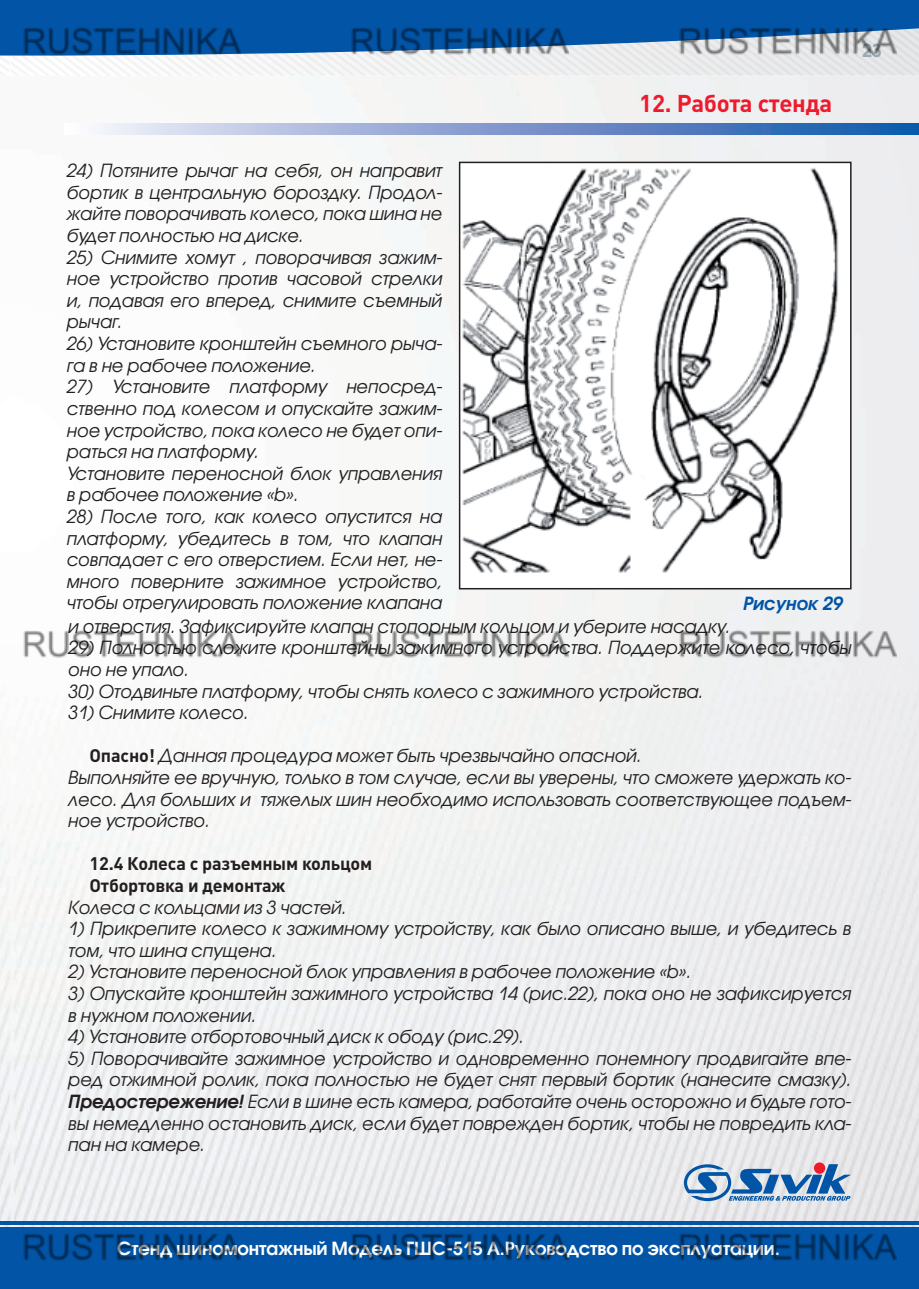
<style>
.page{position:relative;width:919px;height:1289px;background:#fff}
.page>*{position:absolute;margin:0;border:0;box-sizing:border-box;transform-origin:0 0}
.t1{font:700 24px "DIN Pro";letter-spacing:-.01em;color:#ee1b2d}
.t2{font:italic 18px/21.6px "Avant Garde Gothic C";letter-spacing:-.01em;color:#231f20}
.t3{font:600 18px "Avant Garde Gothic C";letter-spacing:-.01em;color:#fff}
.t4{font:700 18px/21.6px "DIN Pro";letter-spacing:-.01em;color:#231f20}
.t5{font:italic 600 18px "Avant Garde Gothic C";color:#0154a6}
.t6{font:600 18px "Avant Garde Gothic C";color:#9aa8b1}
.s1{font-family:"DIN Pro";font-weight:700;font-style:normal}
.s2{font-weight:600}
</style>
<div class="page">
<img style="left:0;top:75px;width:918px;height:1152px">
<svg style="left:0;top:23px;width:918px;height:43px"></svg>
<div style="left:0;top:0;width:918px;height:23px;background:#0154a6"></div>
<div style="left:0;top:1227px;width:918px;height:61px;background:#0154a6"></div>
<svg style="left:0;top:1220px;width:918px;height:4px;background:#3a79b7"></svg>
<svg style="left:813px;top:1162px;width:12px;height:11px"></svg>
<svg style="left:684px;top:1164px;width:166px;height:37px;background:#85a5c9"></svg>
<svg style="left:65px;top:124px;width:853px;height:10px;background:#829fcf"></svg>
<img style="left:462px;top:165px;width:381px;height:421px">
<div style="left:459px;top:162px;width:392px;height:427px;border:2px solid #231f20"></div>
<img style="left:22px;top:23px;width:218px;height:37px">
<img style="left:350px;top:23px;width:218px;height:37px">
<img style="left:678px;top:23px;width:218px;height:37px">
<img style="left:22px;top:625px;width:218px;height:38px">
<img style="left:350px;top:625px;width:218px;height:38px">
<img style="left:678px;top:625px;width:218px;height:38px">
<img style="left:23px;top:1233px;width:217px;height:28px">
<img style="left:351px;top:1233px;width:217px;height:28px">
<img style="left:679px;top:1233px;width:217px;height:28px">
<h1 class="t1" style="left:639px;top:87px;width:194px">12. Работа стенда</h1>
<p class="t6" style="left:862px;top:39px;width:21px">23</p>
<p class="t2" style="left:67px;top:160px;width:377px;text-align:justify">24) Потяните рычаг на себя, он направит бортик в центральную бороздку. Продол&shy;жайте поворачивать колесо, пока шина не будет полностью на диске.</p>
<p class="t2" style="left:67px;top:246px;width:377px;text-align:justify">25) Снимите хомут , поворачивая зажим&shy;ное устройство против часовой стрелки и, подавая его вперед, снимите съемный рычаг.</p>
<p class="t2" style="left:67px;top:332px;width:377px">26) Установите кронштейн съемного рыча&shy;га в не рабочее положение.</p>
<p class="t2" style="left:67px;top:376px;width:377px">27) Установите платформу непосред&shy;ственно под колесом и опускайте зажим&shy;ное устройство, пока колесо не будет опи&shy;раться на платформу.<br>Установите переносной блок управления в рабочее положение «b».</p>
<p class="t2" style="left:67px;top:505px;width:377px;text-align:justify">28) После того, как колесо опустится на платформу, убедитесь в том, что клапан совпадает с его отверстием. Если нет, не&shy;много поверните зажимное устройство, чтобы отрегулировать положение клапана</p>
<p class="t5" style="left:743px;top:592px;width:101px">Рисунок 29</p>
<p class="t2" style="left:68px;top:615px;width:663px">и отверстия. Зафиксируйте клапан стопорным кольцом и уберите насадку.</p>
<p class="t2" style="left:68px;top:637px;width:784px">29) Полностью сложите кронштейны зажимного устройства. Поддержите колесо, чтобы оно не упало.</p>
<p class="t2" style="left:68px;top:680px;width:636px">30) Отодвиньте платформу, чтобы снять колесо с зажимного устройства.</p>
<p class="t2" style="left:68px;top:701px;width:182px">31) Снимите колесо.</p>
<p class="t2" style="left:68px;top:745px;width:784px;text-indent:21px"><span class="s1">Опасно!</span> Данная процедура может быть чрезвычайно опасной.<br>Выполняйте ее вручную, только в том случае, если вы уверены, что сможете удержать ко&shy;лесо. Для больших и тяжелых шин необходимо использовать соответствующее подъем&shy;ное устройство.</p>
<p class="t4" style="left:90px;top:852px;width:284px">12.4 Колеса с разъемным кольцом<br>Отбортовка и демонтаж</p>
<p class="t2" style="left:68px;top:896px;width:280px">Колеса с кольцами из 3 частей.</p>
<p class="t2" style="left:68px;top:917px;width:784px">1) Прикрепите колесо к зажимному устройству, как было описано выше, и убедитесь в том, что шина спущена.</p>
<p class="t2" style="left:68px;top:961px;width:624px">2) Установите переносной блок управления в рабочее положение «b».</p>
<p class="t2" style="left:68px;top:982px;width:784px">3) Опускайте кронштейн зажимного устройства 14 (рис.22), пока оно не зафиксируется в нужном положении.</p>
<p class="t2" style="left:68px;top:1025px;width:457px">4) Установите отбортовочный диск к ободу (рис.29).</p>
<p class="t2" style="left:68px;top:1047px;width:784px;text-align:justify">5) Поворачивайте зажимное устройство и одновременно понемногу продвигайте впе&shy;ред отжимной ролик, пока полностью не будет снят первый бортик (нанесите смазку).<br><span class="s2">Предостережение!</span> Если в шине есть камера, работайте очень осторожно и будьте гото&shy;вы немедленно остановить диск, если будет поврежден бортик, чтобы не повредить кла&shy;пан на камере.</p>
<p class="t3" style="left:117px;top:1237px;width:664px">Стенд шиномонтажный Модель ГШС-515 А.Руководство по эксплуатации.</p>
</div>
